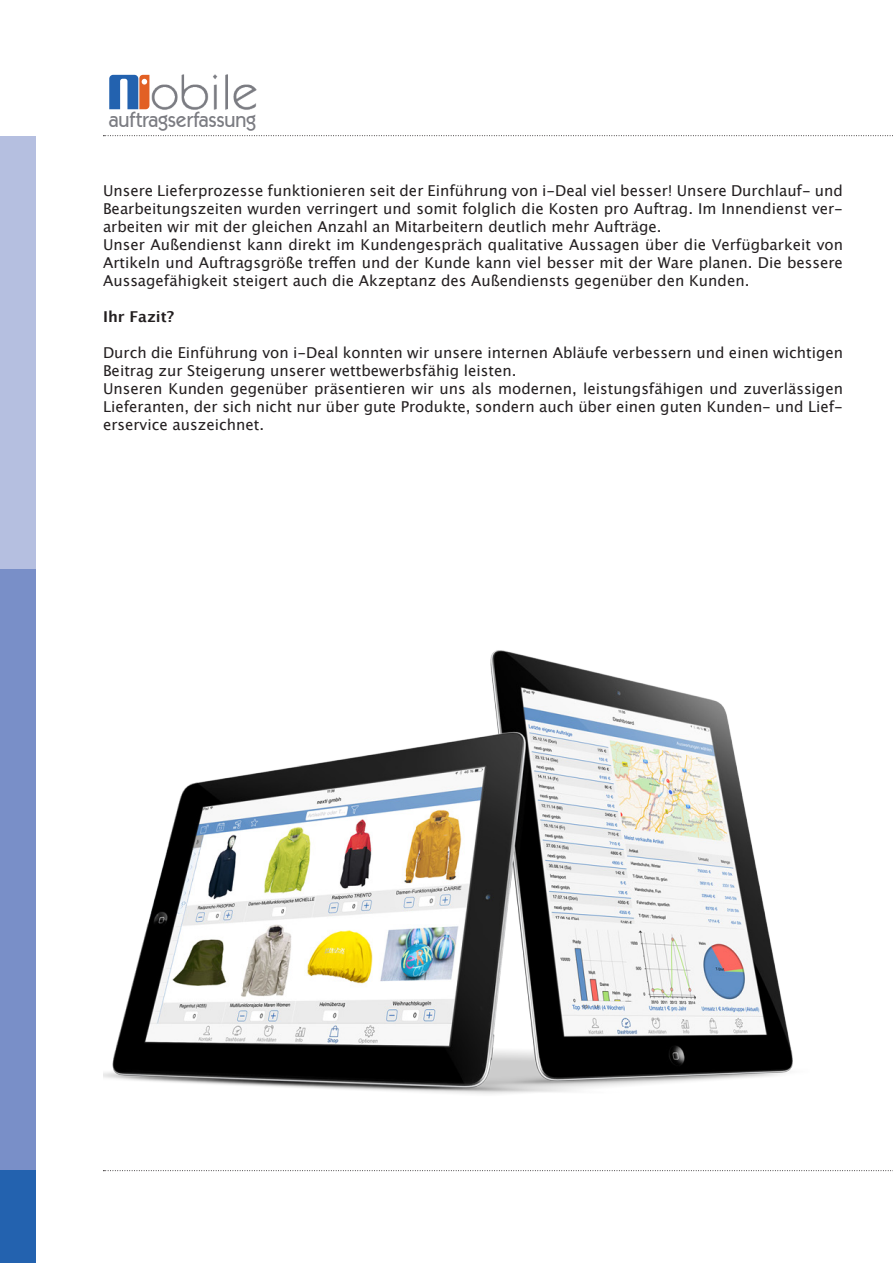
<style>
.page{position:relative;width:893px;height:1263px;background:#fff}
.page>*{position:absolute;margin:0;border:0;box-sizing:border-box;transform-origin:0 0}
.t1{font:500 22.05px "ITC Kabel";color:#7b7c82;scale:.9 1}
.t2{font:15px/18px "Lucida Grande";color:#231f20;text-align:justify}
.t3{font:700 15px "Lucida Grande";color:#231f20}
</style>
<div class="page">
<div style="left:0;top:1170px;width:35px;height:93px;background:#2362af"></div>
<div style="left:0;top:569px;width:35px;height:601px;background:#798fc8"></div>
<div style="left:0;top:136px;width:35px;height:433px;background:#b5bfe0"></div>
<svg style="left:103px;top:135px;width:790px;height:1px"></svg>
<svg style="left:103px;top:1170px;width:790px;height:1px"></svg>
<svg style="left:109px;top:75px;width:40px;height:34px"></svg>
<img style="left:151px;top:74px;width:106px;height:36px">
<img style="left:103px;top:650px;width:690px;height:444px">
<p class="t1" style="left:109px;top:106px;width:165px">auftragserfassung</p>
<p class="t2" style="left:103px;top:182px;width:741px">Unsere Lieferprozesse funktionieren seit der Einführung von i-Deal viel besser! Unsere Durchlauf- und Bearbeitungszeiten wurden verringert und somit folglich die Kosten pro Auftrag. Im Innendienst ver&shy;arbeiten wir mit der gleichen Anzahl an Mitarbeitern deutlich mehr Aufträge.</p>
<p class="t2" style="left:103px;top:236px;width:741px">Unser Außendienst kann direkt im Kundengespräch qualitative Aussagen über die Verfügbarkeit von Artikeln und Auftragsgröße treffen und der Kunde kann viel besser mit der Ware planen. Die bessere Aussagefähigkeit steigert auch die Akzeptanz des Außendiensts gegenüber den Kunden.</p>
<p class="t3" style="left:103px;top:304px;width:73px">Ihr Fazit?</p>
<p class="t2" style="left:103px;top:344px;width:741px">Durch die Einführung von i-Deal konnten wir unsere internen Abläufe verbessern und einen wichtigen<br>Beitrag zur Steigerung unserer wettbewerbsfähig leisten.</p>
<p class="t2" style="left:103px;top:380px;width:741px">Unseren Kunden gegenüber präsentieren wir uns als modernen, leistungsfähigen und zuverlässigen Lieferanten, der sich nicht nur über gute Produkte, sondern auch über einen guten Kunden- und Lief&shy;erservice auszeichnet.</p>
</div>
